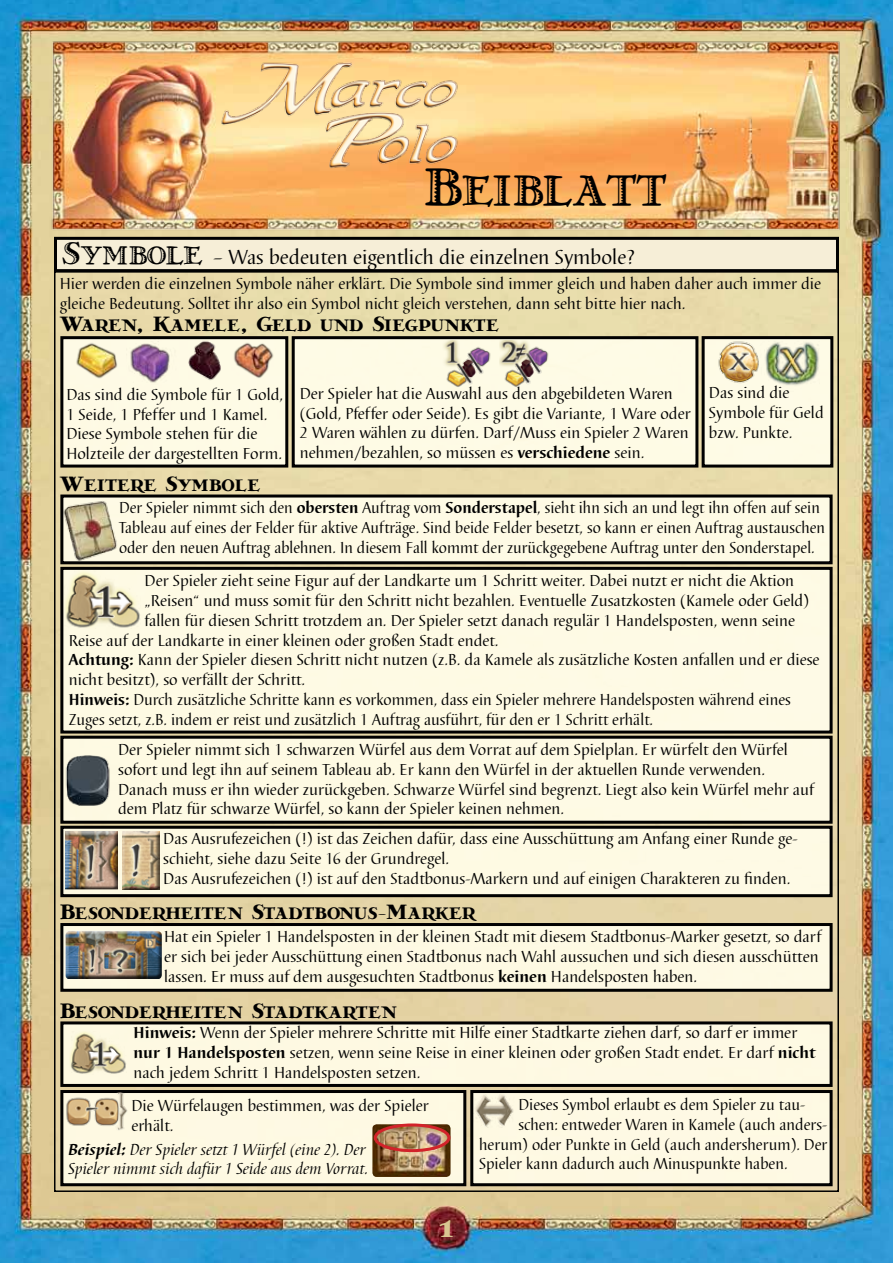
<style>
.page{position:relative;width:893px;height:1263px;background:#fff}
.page>*{position:absolute;margin:0;border:0;box-sizing:border-box;transform-origin:0 0}
.t1{font:45px "Greko Deco";color:#000}
.t2{font:700 24px "Greko";color:#d9c691}
.t3{font:21px "Barbedor T";color:#000}
.t4{font:700 18px "Greko";color:#000}
.t5{font:16.5px/19.8px "Barbedor T";color:#000}
.t6{font:16.5px/19.8px "Barbedor T";color:#000;scale:.96 1}
.t7{font:italic 16.5px/19.8px "Barbedor T";color:#000}
.s1{font-family:"Greko Deco";font-size:27px}
.s2{font-weight:700}
.s3{font-family:"Barbedor T";font-weight:400}
</style>
<div class="page">
<img style="left:0;top:0;width:893px;height:1263px">
<div style="left:55px;top:272px;width:783px;height:919px;background:#e6d8a9"></div>
<div style="left:62px;top:924px;width:769px;height:66px;background:#fefae3"></div>
<div style="left:60px;top:923px;width:773px;height:69px;border:3px solid #000"></div>
<img style="left:45px;top:35px;width:799px;height:201px">
<img style="left:206px;top:54px;width:257px;height:118px">
<div style="left:62px;top:1091px;width:403px;height:94px;background:#fef9e2"></div>
<div style="left:60px;top:1090px;width:406px;height:96px;border:3px solid #000"></div>
<img style="left:65px;top:1093px;width:62px;height:37px">
<img style="left:372px;top:1124px;width:79px;height:53px">
<img style="left:375px;top:1125px;width:74px;height:25px">
<div style="left:374px;top:1123px;width:76px;height:29px;border:3px solid #d2232a;border-radius:50%"></div>
<div style="left:472px;top:1091px;width:359px;height:94px;background:#fef9e4"></div>
<div style="left:470px;top:1090px;width:363px;height:96px;border:3px solid #000"></div>
<img style="left:474px;top:1090px;width:44px;height:38px">
<div style="left:56px;top:238px;width:781px;height:33px;background:#f6eed7"></div>
<div style="left:54px;top:237px;width:785px;height:35px;border:3px solid #000"></div>
<div style="left:64px;top:930px;width:99px;height:49px;background:#000;opacity:.75"></div>
<div style="left:293px;top:338px;width:404px;height:128px;background:#fefbe5"></div>
<div style="left:292px;top:336px;width:406px;height:132px;border:3px solid #000"></div>
<img style="left:499px;top:340px;width:50px;height:47px">
<img style="left:444px;top:340px;width:47px;height:47px">
<div style="left:62px;top:338px;width:225px;height:128px;background:#fefbe5"></div>
<div style="left:60px;top:336px;width:228px;height:132px;border:3px solid #000"></div>
<img style="left:232px;top:336px;width:46px;height:42px">
<img style="left:180px;top:336px;width:52px;height:44px">
<img style="left:126px;top:336px;width:54px;height:47px">
<img style="left:72px;top:336px;width:54px;height:43px">
<div style="left:703px;top:338px;width:129px;height:128px;background:#fefbe6"></div>
<div style="left:702px;top:336px;width:131px;height:132px;border:3px solid #000"></div>
<img style="left:710px;top:337px;width:43px;height:46px">
<img style="left:753px;top:336px;width:77px;height:56px">
<div style="left:62px;top:496px;width:769px;height:67px;background:#fefae5"></div>
<div style="left:60px;top:494px;width:773px;height:70px;border:3px solid #000"></div>
<div style="left:62px;top:568px;width:769px;height:164px;background:#fefae4"></div>
<div style="left:60px;top:567px;width:773px;height:166px;border:3px solid #000"></div>
<div style="left:62px;top:737px;width:769px;height:85px;background:#fefae4"></div>
<div style="left:60px;top:736px;width:773px;height:88px;border:3px solid #000"></div>
<div style="left:62px;top:827px;width:769px;height:69px;background:#fefae3"></div>
<div style="left:60px;top:826px;width:773px;height:71px;border:3px solid #000"></div>
<img style="left:60px;top:497px;width:62px;height:66px">
<img style="left:65px;top:572px;width:75px;height:56px">
<img style="left:58px;top:747px;width:52px;height:68px">
<div style="left:63px;top:831px;width:56px;height:61px;background:#000;opacity:.75"></div>
<div style="left:121px;top:831px;width:41px;height:59px;background:#000;opacity:.75"></div>
<div style="left:62px;top:1023px;width:769px;height:62px;background:#fef9e3"></div>
<div style="left:60px;top:1021px;width:773px;height:66px;border:3px solid #000"></div>
<img style="left:70px;top:1032px;width:56px;height:42px">
<h1 class="t1" style="left:424px;top:164px;width:245px">Beiblatt</h1>
<p class="t3" style="left:63px;top:244px;width:574px"><span class="s1">Symbole</span> – Was bedeuten eigentlich die einzelnen Symbole?</p>
<p class="t5" style="left:60px;top:274px;width:763px">Hier werden die einzelnen Symbole näher erklärt. Die Symbole sind immer gleich und haben daher auch immer die gleiche Bedeutung. Solltet ihr also ein Symbol nicht gleich verstehen, dann seht bitte hier nach.</p>
<p class="t4" style="left:60px;top:315px;width:441px">Waren, Kamele, Geld und Siegpunkte</p>
<p class="t5" style="left:66px;top:385px;width:218px">Das sind die Symbole für 1 Gold,<br>1 Seide, 1 Pfeffer und 1 Kamel.<br>Diese Symbole stehen für die<br>Holzteile der dargestellten Form.</p>
<p class="t5" style="left:300px;top:384px;width:392px">Der Spieler hat die Auswahl aus den abgebildeten Waren (Gold, Pfeffer oder Seide). Es gibt die Variante, 1 Ware oder 2 Waren wählen zu dürfen. Darf/Muss ein Spieler 2 Waren nehmen/bezahlen, so müssen es <span class="s2">verschiedene</span> sein.</p>
<p class="t5" style="left:709px;top:383px;width:116px">Das sind die<br>Symbole für Geld bzw. Punkte.</p>
<p class="t4" style="left:60px;top:474px;width:202px">Weitere Symbole</p>
<p class="t6" style="left:119px;top:498px;width:737px">Der Spieler nimmt sich den <span class="s2">obersten</span> Auftrag vom <span class="s2">Sonderstapel</span>, sieht ihn sich an und legt ihn offen auf sein<br>Tableau auf eines der Felder für aktive Aufträge. Sind beide Felder besetzt, so kann er einen Auftrag austauschen oder den neuen Auftrag ablehnen. In diesem Fall kommt der zurückgegebene Auftrag unter den Sonderstapel.</p>
<p class="t5" style="left:145px;top:571px;width:651px">Der Spieler zieht seine Figur auf der Landkarte um 1 Schritt weiter. Dabei nutzt er nicht die Aktion</p>
<p class="t5" style="left:145px;top:591px;width:666px">„Reisen“ und muss somit für den Schritt nicht bezahlen. Eventuelle Zusatzkosten (Kamele oder Geld)</p>
<p class="t5" style="left:145px;top:611px;width:652px">fallen für diesen Schritt trotzdem an. Der Spieler setzt danach regulär 1 Handelsposten, wenn seine</p>
<p class="t5" style="left:69px;top:630px;width:431px">Reise auf der Landkarte in einer kleinen oder großen Stadt endet.</p>
<p class="t5" style="left:69px;top:650px;width:752px"><span class="s2">Achtung:</span> Kann der Spieler diesen Schritt nicht nutzen (z.B. da Kamele als zusätzliche Kosten anfallen und er diese</p>
<p class="t5" style="left:69px;top:670px;width:238px">nicht besitzt), so verfällt der Schritt.</p>
<p class="t5" style="left:69px;top:690px;width:724px"><span class="s2">Hinweis:</span> Durch zusätzliche Schritte kann es vorkommen, dass ein Spieler mehrere Handelsposten während eines</p>
<p class="t5" style="left:69px;top:710px;width:586px">Zuges setzt, z.B. indem er reist und zusätzlich 1 Auftrag ausführt, für den er 1 Schritt erhält.</p>
<p class="t5" style="left:118px;top:740px;width:697px">Der Spieler nimmt sich 1 schwarzen Würfel aus dem Vorrat auf dem Spielplan. Er würfelt den Würfel sofort und legt ihn auf seinem Tableau ab. Er kann den Würfel in der aktuellen Runde verwenden.<br>Danach muss er ihn wieder zurückgeben. Schwarze Würfel sind begrenzt. Liegt also kein Würfel mehr auf dem Platz für schwarze Würfel, so kann der Spieler keinen nehmen.</p>
<p class="t5" style="left:163px;top:829px;width:636px">Das Ausrufezeichen (!) ist das Zeichen dafür, dass eine Ausschüttung am Anfang einer Runde ge&shy;schieht, siehe dazu Seite 16 der Grundregel.<br>Das Ausrufezeichen (!) ist auf den Stadtbonus-Markern und auf einigen Charakteren zu finden.</p>
<p class="t4" style="left:60px;top:903px;width:417px">Besonderheiten Stadtbonus<span class="s3">–</span>Marker</p>
<p class="t5" style="left:164px;top:927px;width:658px">Hat ein Spieler 1 Handelsposten in der kleinen Stadt mit diesem Stadtbonus-Marker gesetzt, so darf er sich bei jeder Ausschüttung einen Stadtbonus nach Wahl aussuchen und sich diesen ausschütten lassen. Er muss auf dem ausgesuchten Stadtbonus <span class="s2">keinen</span> Handelsposten haben.</p>
<p class="t4" style="left:60px;top:1002px;width:339px">Besonderheiten Stadtkarten</p>
<p class="t5" style="left:134px;top:1023px;width:683px"><span class="s2">Hinweis:</span> Wenn der Spieler mehrere Schritte mit Hilfe einer Stadtkarte ziehen darf, so darf er immer <span class="s2">nur 1 Handelsposten</span> setzen, wenn seine Reise in einer kleinen oder großen Stadt endet. Er darf <span class="s2">nicht </span>nach jedem Schritt 1 Handelsposten setzen.</p>
<p class="t5" style="left:131px;top:1096px;width:299px">Die Würfelaugen bestimmen, was der Spieler erhält.</p>
<p class="t7" style="left:68px;top:1139px;width:302px"><span class="s2">Beispiel:</span> Der Spieler setzt 1 Würfel (eine 2). Der<br>Spieler nimmt sich dafür 1 Seide aus dem Vorrat.</p>
<h2 class="t2" style="left:437px;top:1216px;width:20px">1</h2>
<p class="t5" style="left:518px;top:1095px;width:288px">Dieses Symbol erlaubt es dem Spieler zu tau-</p>
<p class="t5" style="left:518px;top:1115px;width:310px">schen: entweder Waren in Kamele (auch anders-</p>
<p class="t5" style="left:479px;top:1134px;width:350px">herum) oder Punkte in Geld (auch andersherum). Der</p>
<p class="t5" style="left:479px;top:1154px;width:310px">Spieler kann dadurch auch Minuspunkte haben.</p>
</div>
